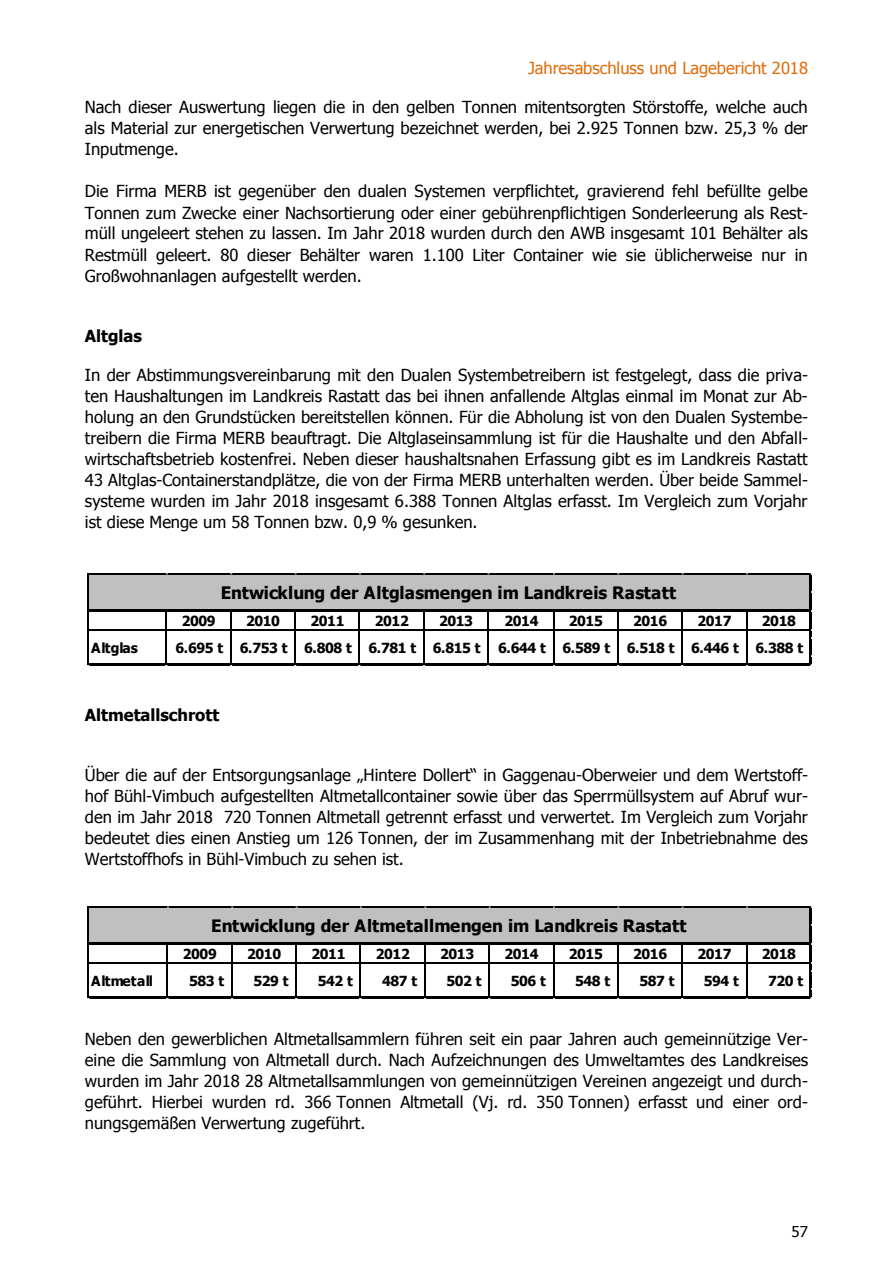
<style>
.page{position:relative;width:893px;height:1264px;background:#fff}
.page>*{position:absolute;margin:0;border:0;box-sizing:border-box;transform-origin:0 0}
.t1{font:700 17.1px "Tahoma";letter-spacing:.005em;color:#000}
.t2{font:16.5px/21px "Tahoma";color:#000;text-align:justify}
.t3{font:16.5px "Tahoma";letter-spacing:-.005em;color:#e36c0a}
.t4{font:700 16.5px "Tahoma";color:#000}
.t5{font:15px "Tahoma";color:#000}
.t6{font:700 13.95px "Tahoma";letter-spacing:-.03em;color:#000}
.t7{font:700 13.95px "Tahoma";letter-spacing:-.005em;color:#000}
.t8{font:700 13.8px "Tahoma";letter-spacing:-.03em;color:#000}
.t9{font:700 13.8px "Tahoma";letter-spacing:.01em;color:#000}
</style>
<div class="page">
<div style="left:89px;top:574px;width:722px;height:37px;background:#c0c0c0"></div>
<hr style="left:89px;top:573px;width:722px;height:1px;background:#000">
<hr style="left:89px;top:609px;width:722px;height:2px;background:#000">
<hr style="left:89px;top:629px;width:720px;height:1px;background:#000">
<hr style="left:88px;top:573px;width:1px;height:92px;background:#000">
<hr style="left:166px;top:611px;width:1px;height:52px;background:#000">
<hr style="left:230px;top:611px;width:1px;height:52px;background:#000">
<hr style="left:295px;top:611px;width:1px;height:52px;background:#000">
<hr style="left:359px;top:611px;width:1px;height:52px;background:#000">
<hr style="left:423px;top:611px;width:1px;height:52px;background:#000">
<hr style="left:488px;top:611px;width:1px;height:52px;background:#000">
<hr style="left:553px;top:611px;width:1px;height:52px;background:#000">
<hr style="left:617px;top:611px;width:1px;height:52px;background:#000">
<hr style="left:682px;top:611px;width:1px;height:52px;background:#000">
<hr style="left:746px;top:611px;width:1px;height:52px;background:#000">
<hr style="left:89px;top:663px;width:722px;height:2px;background:#000">
<hr style="left:809px;top:574px;width:2px;height:91px;background:#000">
<div style="left:89px;top:907px;width:722px;height:37px;background:#c0c0c0"></div>
<hr style="left:89px;top:906px;width:722px;height:1px;background:#000">
<hr style="left:89px;top:942px;width:722px;height:2px;background:#000">
<hr style="left:89px;top:961px;width:720px;height:1px;background:#000">
<hr style="left:88px;top:906px;width:1px;height:92px;background:#000">
<hr style="left:167px;top:944px;width:1px;height:51px;background:#000">
<hr style="left:231px;top:944px;width:1px;height:51px;background:#000">
<hr style="left:296px;top:944px;width:1px;height:51px;background:#000">
<hr style="left:360px;top:944px;width:1px;height:51px;background:#000">
<hr style="left:424px;top:944px;width:1px;height:51px;background:#000">
<hr style="left:489px;top:944px;width:1px;height:51px;background:#000">
<hr style="left:553px;top:944px;width:1px;height:51px;background:#000">
<hr style="left:617px;top:944px;width:1px;height:51px;background:#000">
<hr style="left:682px;top:944px;width:1px;height:51px;background:#000">
<hr style="left:746px;top:944px;width:1px;height:51px;background:#000">
<hr style="left:89px;top:995px;width:722px;height:3px;background:#000">
<hr style="left:809px;top:907px;width:2px;height:91px;background:#000">
<p class="t3" style="left:528px;top:57px;width:282px">Jahresabschluss und Lagebericht 2018</p>
<p class="t2" style="left:85px;top:96px;width:724px">Nach dieser Auswertung liegen die in den gelben Tonnen mitentsorgten Störstoffe, welche auch als Material zur energetischen Verwertung bezeichnet werden, bei 2.925 Tonnen bzw. 25,3 % der Inputmenge.</p>
<p class="t2" style="left:85px;top:180px;width:725px">Die Firma MERB ist gegenüber den dualen Systemen verpflichtet, gravierend fehl befüllte gelbe Tonnen zum Zwecke einer Nachsortierung oder einer gebührenpflichtigen Sonderleerung als Rest&shy;müll ungeleert stehen zu lassen. Im Jahr 2018 wurden durch den AWB insgesamt 101 Behälter als Restmüll geleert. 80 dieser Behälter waren 1.100 Liter Container wie sie üblicherweise nur in Großwohnanlagen aufgestellt werden.</p>
<h5 class="t4" style="left:85px;top:325px;width:59px">Altglas</h5>
<p class="t2" style="left:85px;top:363px;width:725px">In der Abstimmungsvereinbarung mit den Dualen Systembetreibern ist festgelegt, dass die priva&shy;ten Haushaltungen im Landkreis Rastatt das bei ihnen anfallende Altglas einmal im Monat zur Ab&shy;holung an den Grundstücken bereitstellen können. Für die Abholung ist von den Dualen Systembe&shy;treibern die Firma MERB beauftragt. Die Altglaseinsammlung ist für die Haushalte und den Abfall&shy;wirtschaftsbetrieb kostenfrei. Neben dieser haushaltsnahen Erfassung gibt es im Landkreis Rastatt 43 Altglas-Containerstandplätze, die von der Firma MERB unterhalten werden. Über beide Sammel&shy;systeme wurden im Jahr 2018 insgesamt 6.388 Tonnen Altglas erfasst. Im Vergleich zum Vorjahr ist diese Menge um 58 Tonnen bzw. 0,9 % gesunken.</p>
<p class="t1" style="left:221px;top:581px;width:457px">Entwicklung der Altglasmengen im Landkreis Rastatt</p>
<p class="t6" style="left:182px;top:611px;width:36px">2009</p>
<p class="t6" style="left:246px;top:611px;width:36px">2010</p>
<p class="t6" style="left:310px;top:611px;width:36px">2011</p>
<p class="t6" style="left:375px;top:611px;width:36px">2012</p>
<p class="t6" style="left:439px;top:611px;width:36px">2013</p>
<p class="t6" style="left:504px;top:611px;width:36px">2014</p>
<p class="t6" style="left:569px;top:611px;width:36px">2015</p>
<p class="t6" style="left:633px;top:611px;width:36px">2016</p>
<p class="t6" style="left:697px;top:611px;width:36px">2017</p>
<p class="t6" style="left:762px;top:611px;width:36px">2018</p>
<p class="t7" style="left:91px;top:638px;width:49px">Altglas</p>
<p class="t6" style="left:175px;top:638px;width:307px">6.695 t 6.753 t 6.808 t 6.781 t 6.815 t</p>
<p class="t6" style="left:498px;top:638px;width:307px">6.644 t 6.589 t 6.518 t 6.446 t 6.388 t</p>
<h5 class="t4" style="left:85px;top:704px;width:136px">Altmetallschrott</h5>
<p class="t2" style="left:85px;top:764px;width:725px">Über die auf der Entsorgungsanlage „Hintere Dollert“ in Gaggenau-Oberweier und dem Wertstoff&shy;hof Bühl-Vimbuch aufgestellten Altmetallcontainer sowie über das Sperrmüllsystem auf Abruf wur&shy;den im Jahr 2018 720 Tonnen Altmetall getrennt erfasst und verwertet. Im Vergleich zum Vorjahr bedeutet dies einen Anstieg um 126 Tonnen, der im Zusammenhang mit der Inbetriebnahme des Wertstoffhofs in Bühl-Vimbuch zu sehen ist.</p>
<p class="t1" style="left:211px;top:914px;width:477px">Entwicklung der Altmetallmengen im Landkreis Rastatt</p>
<p class="t8" style="left:183px;top:944px;width:36px">2009</p>
<p class="t8" style="left:247px;top:944px;width:36px">2010</p>
<p class="t8" style="left:311px;top:944px;width:36px">2011</p>
<p class="t8" style="left:376px;top:944px;width:36px">2012</p>
<p class="t8" style="left:440px;top:944px;width:36px">2013</p>
<p class="t8" style="left:504px;top:944px;width:36px">2014</p>
<p class="t8" style="left:569px;top:944px;width:36px">2015</p>
<p class="t8" style="left:633px;top:944px;width:36px">2016</p>
<p class="t8" style="left:697px;top:944px;width:36px">2017</p>
<p class="t8" style="left:762px;top:944px;width:36px">2018</p>
<p class="t9" style="left:91px;top:971px;width:64px">Altmetall</p>
<p class="t8" style="left:189px;top:971px;width:37px">583 t</p>
<p class="t8" style="left:253px;top:971px;width:37px">529 t</p>
<p class="t8" style="left:318px;top:971px;width:37px">542 t</p>
<p class="t8" style="left:382px;top:971px;width:37px">487 t</p>
<p class="t8" style="left:446px;top:971px;width:37px">502 t</p>
<p class="t8" style="left:511px;top:971px;width:37px">506 t</p>
<p class="t8" style="left:575px;top:971px;width:37px">548 t</p>
<p class="t8" style="left:639px;top:971px;width:37px">587 t</p>
<p class="t8" style="left:704px;top:971px;width:37px">594 t</p>
<p class="t8" style="left:768px;top:971px;width:37px">720 t</p>
<p class="t2" style="left:85px;top:1027px;width:725px">Neben den gewerblichen Altmetallsammlern führen seit ein paar Jahren auch gemeinnützige Ver&shy;eine die Sammlung von Altmetall durch. Nach Aufzeichnungen des Umweltamtes des Landkreises wurden im Jahr 2018 28 Altmetallsammlungen von gemeinnützigen Vereinen angezeigt und durch&shy;geführt. Hierbei wurden rd. 366 Tonnen Altmetall (Vj. rd. 350 Tonnen) erfasst und einer ord&shy;nungsgemäßen Verwertung zugeführt.</p>
<p class="t5" style="left:792px;top:1221px;width:18px">57</p>
</div>
